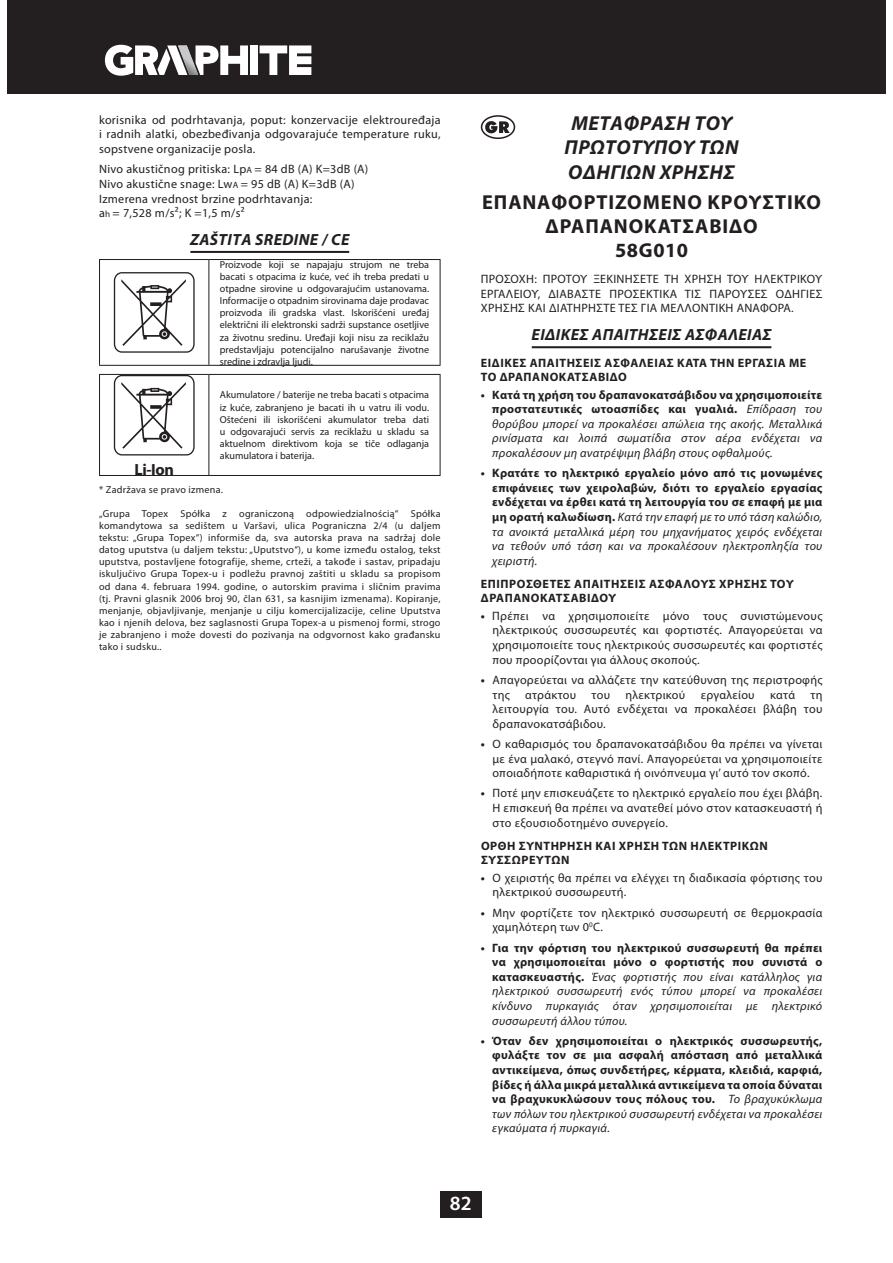
<style>
.page{position:relative;width:893px;height:1263px;background:#fff}
.page>*{position:absolute;margin:0;border:0;box-sizing:border-box;transform-origin:0 0}
.t1{font:700 20.25px/24.3px "Myriad Pro";letter-spacing:.045em;color:#231f20;text-align:center}
.t2{font:italic 700 20.25px/24.3px "Myriad Pro";letter-spacing:.025em;color:#231f20;text-align:center}
.t3{font:600 20.25px "Myriad Pro";color:#fff}
.t4{font:italic 700 16.2px "Myriad Pro";letter-spacing:.025em;color:#231f20}
.t5{font:700 16.2px "Myriad Pro";color:#231f20}
.t6{font:12.15px/14.5px "Myriad Pro";letter-spacing:.025em;color:#231f20;text-align:justify}
.t7{font:700 12.15px/14.5px "Myriad Pro";letter-spacing:.045em;color:#231f20}
.t8{font:italic 12.15px/14.5px "Myriad Pro";letter-spacing:.025em;color:#231f20;text-align:justify}
.t9{font:10.05px/12.1px "Myriad Pro";color:#231f20;text-align:justify}
.t10{font:10.05px "Myriad Pro";letter-spacing:.025em;color:#231f20}
.s1{font-size:9.15px}
.s2{font-weight:700;font-style:normal}
.s3{font-weight:400;font-style:italic}
.s4{font-weight:700}
</style>
<div class="page">
<div style="left:440px;top:1191px;width:41px;height:26px;background:#231f20"></div>
<div style="left:7px;top:0;width:878px;height:93px;background:#231f20"></div>
<svg style="left:104px;top:44px;width:208px;height:32px"></svg>
<hr style="left:190px;top:251px;width:159px;height:2px;background:#231f20">
<hr style="left:99px;top:259px;width:110px;height:1px;background:#231f20">
<hr style="left:99px;top:260px;width:1px;height:105px;background:#231f20">
<hr style="left:209px;top:259px;width:232px;height:1px;background:#231f20">
<hr style="left:208px;top:260px;width:1px;height:105px;background:#231f20">
<hr style="left:440px;top:260px;width:1px;height:105px;background:#231f20">
<hr style="left:99px;top:365px;width:342px;height:1px;background:#231f20">
<div style="left:114px;top:272px;width:81px;height:81px;border:1px solid #231f20;border-radius:8px"></div>
<svg style="left:121px;top:279px;width:65px;height:67px"></svg>
<hr style="left:99px;top:374px;width:110px;height:1px;background:#231f20">
<hr style="left:99px;top:375px;width:1px;height:100px;background:#231f20">
<hr style="left:209px;top:374px;width:232px;height:1px;background:#231f20">
<hr style="left:208px;top:375px;width:1px;height:100px;background:#231f20">
<hr style="left:440px;top:375px;width:1px;height:100px;background:#231f20">
<hr style="left:99px;top:475px;width:342px;height:1px;background:#231f20">
<div style="left:114px;top:375px;width:81px;height:81px;border:1px solid #231f20;border-radius:8px"></div>
<svg style="left:121px;top:382px;width:65px;height:67px"></svg>
<hr style="left:532px;top:346px;width:239px;height:2px;background:#231f20">
<svg style="left:481px;top:116px;width:33px;height:22px"></svg>
<div style="left:481px;top:115px;width:34px;height:24px;border:2px solid #231f20;border-radius:50%"></div>
<svg style="left:485px;top:121px;width:25px;height:12px"></svg>
<p class="t6" style="left:99px;top:113px;width:343px">korisnika od podrhtavanja, poput: konzervacije elektrouređaja i radnih alatki, obezbeđivanja odgovarajuće temperature ruku, sopstvene organizacije posla.</p>
<p class="t6" style="left:99px;top:163px;width:271px;text-align:left">Nivo akustičnog pritiska: Lp<span class="s1">A</span> = 84 dB (A) K=3dB (A)<br>Nivo akustične snage: Lw<span class="s1">A</span> = 95 dB (A) K=3dB (A)<br>Izmerena vrednost brzine podrhtavanja:<br>a<span class="s1">h</span> = 7,528 m/s²; K =1,5 m/s²</p>
<h2 class="t4" style="left:190px;top:234px;width:161px">ZAŠTITA SREDINE / CE</h2>
<p class="t9" style="left:220px;top:259px;width:211px">Proizvode koji se napajaju strujom ne treba bacati s otpacima iz kuće, već ih treba predati u otpadne sirovine u odgovarajućim ustanovama.<br>Informacije o otpadnim sirovinama daje prodavac proizvoda ili gradska vlast. Iskorišćeni uređaj električni ili elektronski sadrži supstance osetljive za životnu sredinu. Uređaji koji nisu za reciklažu predstavljaju potencijalno narušavanje životne sredine i zdravlja ljudi.</p>
<p class="t9" style="left:220px;top:390px;width:211px">Akumulatore / baterije ne treba bacati s otpacima iz kuće, zabranjeno je bacati ih u vatru ili vodu.<br>Oštećeni ili iskorišćeni akumulator treba dati u odgovarajući servis za reciklažu u skladu sa aktuelnom direktivom koja se tiče odlaganja akumulatora i baterija.</p>
<p class="t10" style="left:99px;top:486px;width:125px">* Zadržava se pravo izmena.</p>
<p class="t9" style="left:99px;top:508px;width:343px">„Grupa Topex Spółka z ograniczoną odpowiedzialnością“ Spółka komandytowa sa sedištem u Varšavi, ulica Pograniczna 2/4 (u daljem tekstu: „Grupa Topex“) informiše da, sva autorska prava na sadržaj dole datog uputstva (u daljem tekstu: „Uputstvo“), u kome između ostalog, tekst uputstva, postavljene fotografije, sheme, crteži, a takođe i sastav, pripadaju iskuljučivo Grupa Topex-u i podležu pravnoj zaštiti u skladu sa propisom od dana 4. februara 1994. godine, o autorskim pravima i sličnim pravima (tj. Pravni glasnik 2006 broj 90, član 631, sa kasnijim izmenama). Kopiranje, menjanje, objavljivanje, menjanje u cilju komercijalizacije, celine Uputstva kao i njenih delova, bez saglasnosti Grupa Topex-a u pismenoj formi, strogo je zabranjeno i može dovesti do pozivanja na odgvornost kako građansku tako i sudsku..</p>
<h2 class="t5" style="left:135px;top:463px;width:41px">Li-Ion</h2>
<h1 class="t2" style="left:565px;top:113px;width:175px">ΜΕΤΑΦΡΑΣΗ ΤΟΥ<br>ΠΡΩΤΟΤΥΠΟΥ ΤΩΝ<br>ΟΔΗΓΙΩΝ ΧΡΗΣΗΣ</h1>
<h1 class="t1" style="left:482px;top:191px;width:340px">ΕΠΑΝΑΦΟΡΤΙΖΟΜΕΝΟ ΚΡΟΥΣΤΙΚΟ<br>ΔΡΑΠΑΝΟΚΑΤΣΑΒΙΔΟ<br>58G010</h1>
<p class="t6" style="left:481px;top:273px;width:343px">ΠΡΟΣΟΧΗ: ΠΡΟΤΟΥ ΞΕΚΙΝΗΣΕΤΕ ΤΗ ΧΡΗΣΗ ΤΟΥ ΗΛΕΚΤΡΙΚΟΥ ΕΡΓΑΛΕΙΟΥ, ΔΙΑΒΑΣΤΕ ΠΡΟΣΕΚΤΙΚΑ ΤΙΣ ΠΑΡΟΥΣΕΣ ΟΔΗΓΙΕΣ ΧΡΗΣΗΣ ΚΑΙ ΔΙΑΤΗΡΗΣΤΕ ΤΕΣ ΓΙΑ ΜΕΛΛΟΝΤΙΚΗ ΑΝΑΦΟΡΑ.</p>
<h2 class="t4" style="left:531px;top:330px;width:242px">ΕΙΔΙΚΕΣ ΑΠΑΙΤΗΣΕΙΣ ΑΣΦΑΛΕΙΑΣ</h2>
<p class="t7" style="left:481px;top:356px;width:327px">ΕΙΔΙΚΕΣ ΑΠΑΙΤΗΣΕΙΣ ΑΣΦΑΛΕΙΑΣ ΚΑΤΑ ΤΗΝ ΕΡΓΑΣΙΑ ΜΕ<br>ΤΟ ΔΡΑΠΑΝΟΚΑΤΣΑΒΙΔΟ</p>
<p class="t8" style="left:492px;top:388px;width:332px;text-indent:-11px"><span class="s2">• Κατά τη χρήση του δραπανοκατσάβιδου να χρησιμοποιείτε προστατευτικές ωτοασπίδες και γυαλιά.</span> Επίδραση του θορύβου μπορεί να προκαλέσει απώλεια της ακοής. Μεταλλικά ρινίσματα και λοιπά σωματίδια στον αέρα ενδέχεται να προκαλέσουν μη ανατρέψιμη βλάβη στους οφθαλμούς.</p>
<p class="t7" style="left:492px;top:467px;width:332px;text-align:justify;text-indent:-11px">• Κρατάτε το ηλεκτρικό εργαλείο μόνο από τις μονωμένες επιφάνειες των χειρολαβών, διότι το εργαλείο εργασίας ενδέχεται να έρθει κατά τη λειτουργία του σε επαφή με μια μη ορατή καλωδίωση. <span class="s3">Κατά την επαφή με το υπό τάση καλώδιο, τα ανοικτά μεταλλικά μέρη του μηχανήματος χειρός ενδέχεται να τεθούν υπό τάση και να προκαλέσουν ηλεκτροπληξία του χειριστή.</span></p>
<p class="t7" style="left:481px;top:577px;width:314px">ΕΠΙΠΡΟΣΘΕΤΕΣ ΑΠΑΙΤΗΣΕΙΣ ΑΣΦΑΛΟΥΣ ΧΡΗΣΗΣ ΤΟΥ<br>ΔΡΑΠΑΝΟΚΑΤΣΑΒΙΔΟΥ</p>
<p class="t6" style="left:492px;top:609px;width:332px;text-indent:-12px"><span class="s4">•</span> Πρέπει να χρησιμοποιείτε μόνο τους συνιστώμενους ηλεκτρικούς συσσωρευτές και φορτιστές. Απαγορεύεται να χρησιμοποιείτε τους ηλεκτρικούς συσσωρευτές και φορτιστές που προορίζονται για άλλους σκοπούς.</p>
<p class="t6" style="left:492px;top:673px;width:332px;text-indent:-12px"><span class="s4">•</span> Απαγορεύεται να αλλάζετε την κατεύθυνση της περιστροφής της</p>
<p class="t6" style="left:525px;top:688px;width:52px">ατράκτου</p>
<p class="t6" style="left:591px;top:688px;width:20px">του</p>
<p class="t6" style="left:625px;top:688px;width:61px">ηλεκτρικού</p>
<p class="t6" style="left:701px;top:688px;width:55px">εργαλείου</p>
<p class="t6" style="left:770px;top:688px;width:26px">κατά</p>
<p class="t6" style="left:492px;top:688px;width:332px;text-indent:318px">τη λειτουργία του. Αυτό ενδέχεται να προκαλέσει βλάβη του δραπανοκατσάβιδου.</p>
<p class="t6" style="left:492px;top:737px;width:332px;text-indent:-11px"><span class="s4">•</span> Ο καθαρισμός του δραπανοκατσάβιδου θα πρέπει να γίνεται με ένα μαλακό, στεγνό πανί. Απαγορεύεται να χρησιμοποιείτε οποιαδήποτε καθαριστικά ή οινόπνευμα γι’ αυτό τον σκοπό.</p>
<p class="t6" style="left:492px;top:787px;width:332px;text-indent:-11px"><span class="s4">•</span> Ποτέ μην επισκευάζετε το ηλεκτρικό εργαλείο που έχει βλάβη.<br>Η επισκευή θα πρέπει να ανατεθεί μόνο στον κατασκευαστή ή στο εξουσιοδοτημένο συνεργείο.</p>
<p class="t7" style="left:481px;top:839px;width:288px">ΟΡΘΗ ΣΥΝΤΗΡΗΣΗ ΚΑΙ ΧΡΗΣΗ ΤΩΝ ΗΛΕΚΤΡΙΚΩΝ<br>ΣΥΣΣΩΡΕΥΤΩΝ</p>
<p class="t6" style="left:492px;top:871px;width:332px;text-indent:-11px"><span class="s4">•</span> Ο χειριστής θα πρέπει να ελέγχει τη διαδικασία φόρτισης του ηλεκτρικού συσσωρευτή.</p>
<p class="t6" style="left:492px;top:906px;width:332px;text-indent:-11px"><span class="s4">•</span> Μην φορτίζετε τον ηλεκτρικό συσσωρευτή σε θερμοκρασία χαμηλότερη των 0<sup>0</sup>C.</p>
<p class="t8" style="left:492px;top:941px;width:332px;text-indent:-11px"><span class="s2">• Για την φόρτιση του ηλεκτρικού συσσωρευτή θα πρέπει να χρησιμοποιείται μόνο ο φορτιστής που συνιστά ο κατασκευαστής.</span> Ένας φορτιστής που είναι κατάλληλος για ηλεκτρικού συσσωρευτή ενός τύπου μπορεί να προκαλέσει κίνδυνο πυρκαγιάς όταν χρησιμοποιείται με ηλεκτρικό συσσωρευτή άλλου τύπου.</p>
<p class="t7" style="left:492px;top:1034px;width:332px;text-align:justify;text-indent:-11px">• Όταν δεν χρησιμοποιείται ο ηλεκτρικός συσσωρευτής, φυλάξτε τον σε μια ασφαλή απόσταση από μεταλλικά αντικείμενα, όπως συνδετήρες, κέρματα, κλειδιά, καρφιά, βίδες ή άλλα μικρά μεταλλικά αντικείμενα τα οποία δύναται να βραχυκυκλώσουν τους πόλους του. <span class="s3">Το βραχυκύκλωμα των πόλων του ηλεκτρικού συσσωρευτή ενδέχεται να προκαλέσει εγκαύματα ή πυρκαγιά.</span></p>
<h1 class="t3" style="left:450px;top:1196px;width:23px">82</h1>
</div>
